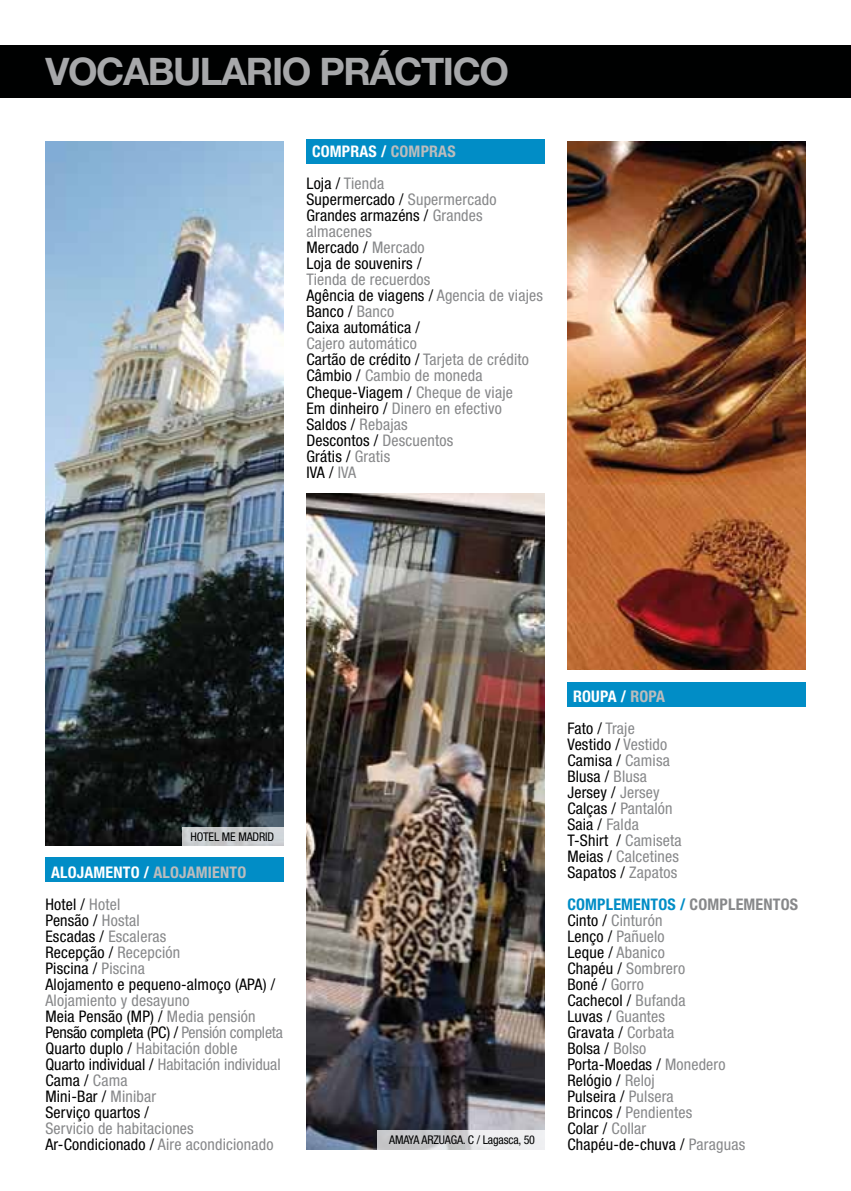
<style>
.page{position:relative;width:851px;height:1191px;background:#fff}
.page>*{position:absolute;margin:0;border:0;box-sizing:border-box;transform-origin:0 0}
.t1{font:700 38px "Helvetica Neue LT Std";letter-spacing:-.035em;color:#a7a8aa}
.t2{font:condensed 16px/16px "Helvetica Neue LT Std";letter-spacing:.01em;color:#000101}
.t3{font:condensed 16px/16px "Helvetica Neue LT Std";letter-spacing:.01em;color:#87888a}
.t4{font:700 condensed 16px/32px "Helvetica Neue LT Std";letter-spacing:.01em;color:#fff}
.t5{font:condensed 12px "Helvetica Neue LT Std";letter-spacing:-.015em;color:#000101}
.s1{color:#bbbcbd}
.s2{font-weight:400;color:#000101}
.s3{font-weight:400;color:#87888a}
.s4{color:#87888a}
.s5{color:#000101}
.s6{font-weight:700;color:#018dc6}
.s7{font-weight:700;color:#87888a}
</style>
<div class="page">
<div style="left:306px;top:139px;width:238px;height:24px;background:#018dc6"></div>
<div style="left:45px;top:857px;width:238px;height:25px;background:#018dc6"></div>
<div style="left:567px;top:682px;width:238px;height:25px;background:#018dc6"></div>
<div style="left:0;top:45px;width:850px;height:53px;background:#000101"></div>
<img style="left:306px;top:493px;width:238px;height:656px">
<img style="left:45px;top:141px;width:238px;height:704px">
<img style="left:567px;top:141px;width:238px;height:528px">
<svg style="left:182px;top:827px;width:102px;height:19px;background:#c9ccce"></svg>
<svg style="left:377px;top:1130px;width:167px;height:19px;background:#d8d8db"></svg>
<h1 class="t1" style="left:45px;top:48px;width:465px">VOCABULARIO PRÁCTICO</h1>
<p class="t4" style="left:306px;top:135px;width:151px;text-indent:6px">COMPRAS / <span class="s1">COMPRAS<br></span><span class="s2">Loja /</span> <span class="s3">Tienda</span></p>
<p class="t2" style="left:306px;top:192px;width:192px">Supermercado / <span class="s4">Supermercado<br></span>Grandes armazéns / <span class="s4">Grandes almacenes<br></span>Mercado / <span class="s4">Mercado<br></span>Loja de souvenirs /</p>
<p class="t2" style="left:306px;top:272px;width:238px"><span class="s4">Tienda de recuerdos<br></span>Agência de viagens / <span class="s4">Agencia de viajes<br></span>Banco / <span class="s4">Banco<br></span>Caixa automática /</p>
<p class="t3" style="left:306px;top:336px;width:224px">Cajero automático<br><span class="s5">Cartão de crédito /</span> Tarjeta de crédito<br><span class="s5">Câmbio /</span> Cambio de moneda<br><span class="s5">Cheque-Viagem /</span> Cheque de viaje<br><span class="s5">Em dinheiro /</span> Dinero en efectivo<br><span class="s5">Saldos /</span> Rebajas<br><span class="s5">Descontos /</span> Descuentos<br><span class="s5">Grátis /</span> Gratis<br><span class="s5">IVA /</span> IVA</p>
<p class="t5" style="left:190px;top:829px;width:85px">HOTEL ME MADRID</p>
<p class="t4" style="left:45px;top:855px;width:202px;text-indent:6px">ALOJAMENTO / <span class="s1">ALOJAMIENTO<br></span><span class="s2">Hotel /</span> <span class="s3">Hotel</span></p>
<p class="t2" style="left:45px;top:912px;width:231px">Pensão / <span class="s4">Hostal<br></span>Escadas / <span class="s4">Escaleras<br></span>Recepção / <span class="s4">Recepción<br></span>Piscina / <span class="s4">Piscina<br></span>Alojamento e pequeno-almoço (APA) /</p>
<p class="t3" style="left:45px;top:992px;width:239px">Alojamiento y desayuno<br><span class="s5">Meia Pensão (MP) /</span> Media pensión<br><span class="s5">Pensão completa (PC) /</span> Pensión completa<br><span class="s5">Quarto duplo /</span> Habitación doble<br><span class="s5">Quarto individual /</span> Habitación individual<br><span class="s5">Cama /</span> Cama<br><span class="s5">Mini-Bar /</span> Minibar<br><span class="s5">Serviço quartos /</span></p>
<p class="t3" style="left:45px;top:1120px;width:229px">Servicio de habitaciones<br><span class="s5">Ar-Condicionado /</span> Aire acondicionado</p>
<p class="t5" style="left:389px;top:1133px;width:147px">AMAYA ARZUAGA. C / Lagasca, 50</p>
<p class="t4" style="left:567px;top:679px;width:99px;text-indent:6px">ROUPA / <span class="s1">ROPA<br></span><span class="s2">Fato /</span> <span class="s3">Traje</span></p>
<p class="t2" style="left:567px;top:736px;width:116px">Vestido / <span class="s4">Vestido<br></span>Camisa / <span class="s4">Camisa<br></span>Blusa / <span class="s4">Blusa<br></span>Jersey / <span class="s4">Jersey<br></span>Calças / <span class="s4">Pantalón<br></span>Saia / <span class="s4">Falda<br></span>T-Shirt / <span class="s4">Camiseta<br></span>Meias / <span class="s4">Calcetines<br></span>Sapatos / <span class="s4">Zapatos</span></p>
<p class="t2" style="left:567px;top:896px;width:232px"><span class="s6">COMPLEMENTOS /</span> <span class="s7">COMPLEMENTOS<br></span>Cinto / <span class="s4">Cinturón<br></span>Lenço / <span class="s4">Pañuelo<br></span>Leque / <span class="s4">Abanico<br></span>Chapéu / <span class="s4">Sombrero<br></span>Boné / <span class="s4">Gorro<br></span>Cachecol / <span class="s4">Bufanda<br></span>Luvas / <span class="s4">Guantes<br></span>Gravata / <span class="s4">Corbata<br></span>Bolsa / <span class="s4">Bolso<br></span>Porta-Moedas / <span class="s4">Monedero<br></span>Relógio / <span class="s4">Reloj<br></span>Pulseira / <span class="s4">Pulsera<br></span>Brincos / <span class="s4">Pendientes<br></span>Colar / <span class="s4">Collar<br></span>Chapéu-de-chuva / <span class="s4">Paraguas</span></p>
</div>
